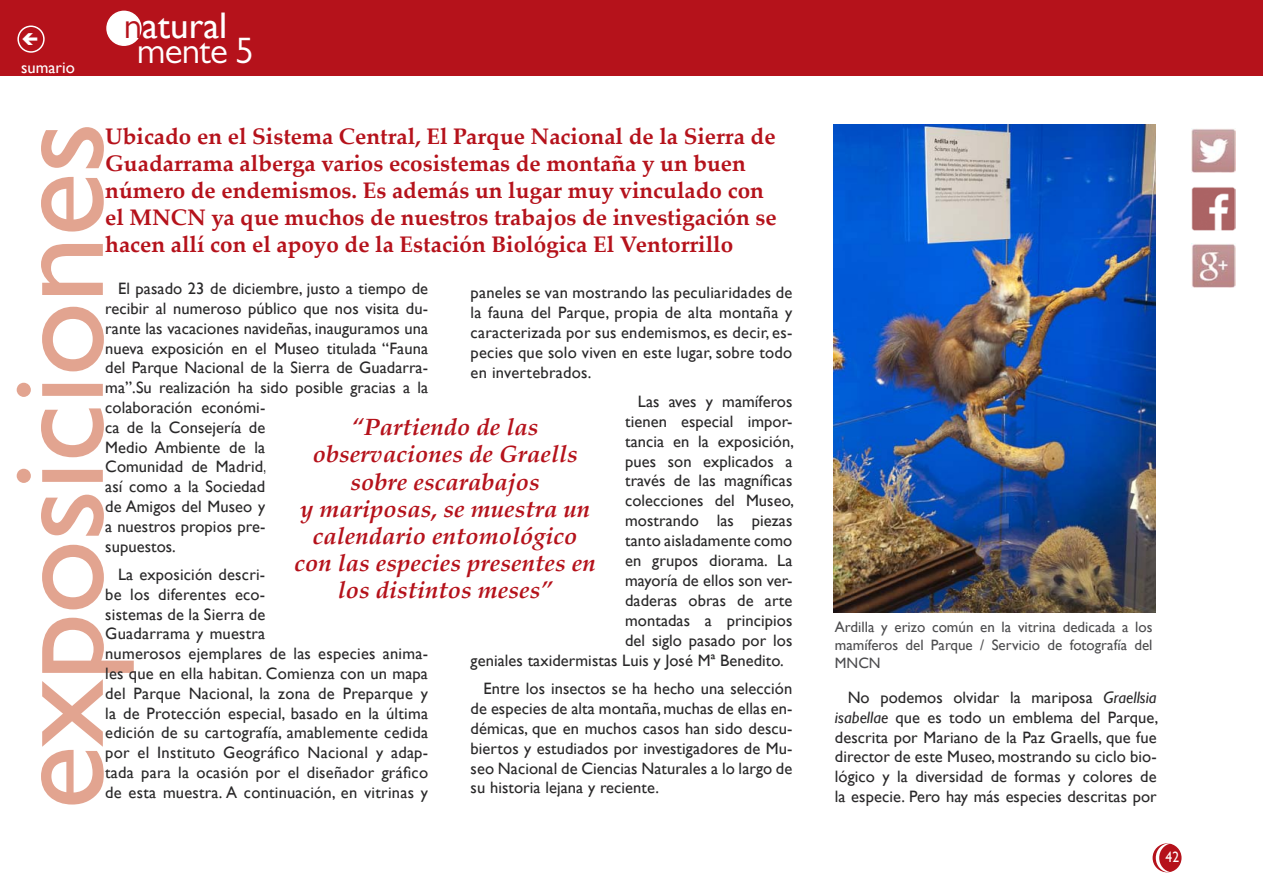
<style>
.page{position:relative;width:1263px;height:893px;background:#fff}
.page>*{position:absolute;margin:0;border:0;box-sizing:border-box;transform-origin:0 0}
.t1{font:135px "Gill Sans";letter-spacing:-.01em;color:#e2a490}
.t2{font:37.05px "Gill Sans";color:#fff}
.t3{font:37.05px "Gill Sans MT Pro";letter-spacing:-.02em;color:#fff}
.t4{font:italic 700 24px/27px "Palatino";color:#b5121b;text-align:center}
.t5{font:700 22.5px/27px "Palatino Linotype";color:#b5121b}
.t6{font:16.5px/19.8px "Gill Sans";letter-spacing:.005em;color:#292829;text-align:justify}
.t7{font:16.5px "Gill Sans";color:#fff}
.t8{font:15px/18px "Gill Sans";color:#4d4d4f;text-align:justify}
.t9{font:15px "Gill Sans";color:#fff;scale:.9 1}
.s1{font-family:"Gill Sans MT Pro";color:#b5121b}
.s2{font-style:italic}
</style>
<div class="page">
<div style="left:1153px;top:844px;width:28px;height:28px;background:#b5121b;border-radius:50%"></div>
<div style="left:1152px;top:843px;width:29px;height:29px;border:2px solid #b5121b;border-radius:50%"></div>
<div style="left:0;top:0;width:1263px;height:76px;background:#b5121b"></div>
<div style="left:107px;top:11px;width:34px;height:34px;background:#fff;border-radius:50%"></div>
<div style="left:106px;top:11px;width:36px;height:35px;border:2px solid #fff;border-radius:50%"></div>
<svg style="left:1156px;top:843px;width:15px;height:29px"></svg>
<div style="left:17px;top:26px;width:28px;height:27px;border:2px solid #fff;border-radius:50%"></div>
<img style="left:1191px;top:187px;width:44px;height:43px">
<img style="left:1191px;top:129px;width:44px;height:44px">
<img style="left:1191px;top:244px;width:44px;height:44px">
<img style="left:834px;top:124px;width:321px;height:488px">
<p class="t7" style="left:21px;top:58px;width:55px">sumario</p>
<h2 class="t2" style="left:124px;top:4px;width:105px"><span class="s1">n</span>atural</h2>
<h2 class="t3" style="left:137px;top:28px;width:119px">mente 5</h2>
<h1 class="t1" style="left:-21px;top:810px;width:690px;rotate:-90deg">exposiciones</h1>
<p class="t5" style="left:105px;top:122px;width:673px">Ubicado en el Sistema Central, El Parque Nacional de la Sierra de Guadarrama alberga varios ecosistemas de montaña y un buen número de endemismos. Es además un lugar muy vinculado con el MNCN ya que muchos de nuestros trabajos de investigación se hacen allí con el apoyo de la Estación Biológica El Ventorrillo</p>
<p class="t6" style="left:471px;top:283px;width:323px">paneles se van mostrando las peculiaridades de la fauna del Parque, propia de alta montaña y caracterizada por sus endemismos, es decir, es&shy;pecies que solo viven en este lugar, sobre todo en invertebrados.</p>
<p class="t6" style="left:638px;top:392px;width:156px">Las aves y mamíferos</p>
<p class="t6" style="left:625px;top:411px;width:169px">tienen especial impor-</p>
<p class="t6" style="left:625px;top:431px;width:170px">tancia en la exposición,</p>
<p class="t6" style="left:625px;top:451px;width:169px">pues son explicados a</p>
<p class="t6" style="left:625px;top:471px;width:169px">través de las magníficas</p>
<p class="t6" style="left:625px;top:491px;width:170px">colecciones del Museo,</p>
<p class="t6" style="left:625px;top:511px;width:169px">mostrando las piezas</p>
<p class="t6" style="left:625px;top:531px;width:169px">tanto aisladamente como</p>
<p class="t6" style="left:625px;top:551px;width:169px">en grupos diorama. La</p>
<p class="t6" style="left:625px;top:571px;width:169px">mayoría de ellos son ver-</p>
<p class="t6" style="left:625px;top:591px;width:169px">daderas obras de arte</p>
<p class="t6" style="left:625px;top:611px;width:169px">montadas a principios</p>
<p class="t6" style="left:625px;top:631px;width:169px">del siglo pasado por los</p>
<p class="t6" style="left:471px;top:651px;width:315px">geniales taxidermistas Luis y José Mª Benedito.</p>
<p class="t6" style="left:471px;top:679px;width:323px;text-indent:13px">Entre los insectos se ha hecho una selección de especies de alta montaña, muchas de ellas en&shy;démicas, que en muchos casos han sido descu&shy;biertos y estudiados por investigadores de Mu&shy;seo Nacional de Ciencias Naturales a lo largo de su historia lejana y reciente.</p>
<p class="t6" style="left:835px;top:688px;width:325px;text-indent:13px">No podemos olvidar la mariposa <span class="s2">Graellsia isabellae</span> que es todo un emblema del Parque, descrita por Mariano de la Paz Graells, que fue director de este Museo, mostrando su ciclo bio&shy;lógico y la diversidad de formas y colores de la especie. Pero hay más especies descritas por</p>
<p class="t6" style="left:105px;top:279px;width:324px;text-align:left;text-indent:13px">El pasado 23 de diciembre, justo a tiempo de recibir al numeroso público que nos visita du&shy;rante las vacaciones navideñas, inauguramos una nueva exposición en el Museo titulada “Fauna del Parque Nacional de la Sierra de Guadarra&shy;ma”.Su realización ha sido posible gracias a la colaboración económi-<br>ca de la Consejería de<br>Medio Ambiente de la<br>Comunidad de Madrid,<br>así como a la Sociedad<br>de Amigos del Museo y<br>a nuestros propios pre-<br>supuestos.</p>
<p class="t6" style="left:105px;top:565px;width:324px;text-align:left;text-indent:13px">La exposición descri-<br>be los diferentes eco-<br>sistemas de la Sierra de<br>Guadarrama y muestra<br>numerosos ejemplares de las especies anima&shy;les que en ella habitan. Comienza con un mapa del Parque Nacional, la zona de Preparque y la de Protección especial, basado en la última edición de su cartografía, amablemente cedida por el Instituto Geográfico Nacional y adap&shy;tada para la ocasión por el diseñador gráfico de esta muestra. A continuación, en vitrinas y</p>
<h3 class="t4" style="left:295px;top:414px;width:303px">“Partiendo de las observaciones de Graells sobre escarabajos<br>y mariposas, se muestra un calendario entomológico con las especies presentes en los distintos meses”</h3>
<p class="t8" style="left:835px;top:618px;width:319px">Ardilla y erizo común en la vitrina dedicada a los mamíferos del Parque / Servicio de fotografía del MNCN</p>
<p class="t9" style="left:1165px;top:849px;width:16px">42</p>
</div>
